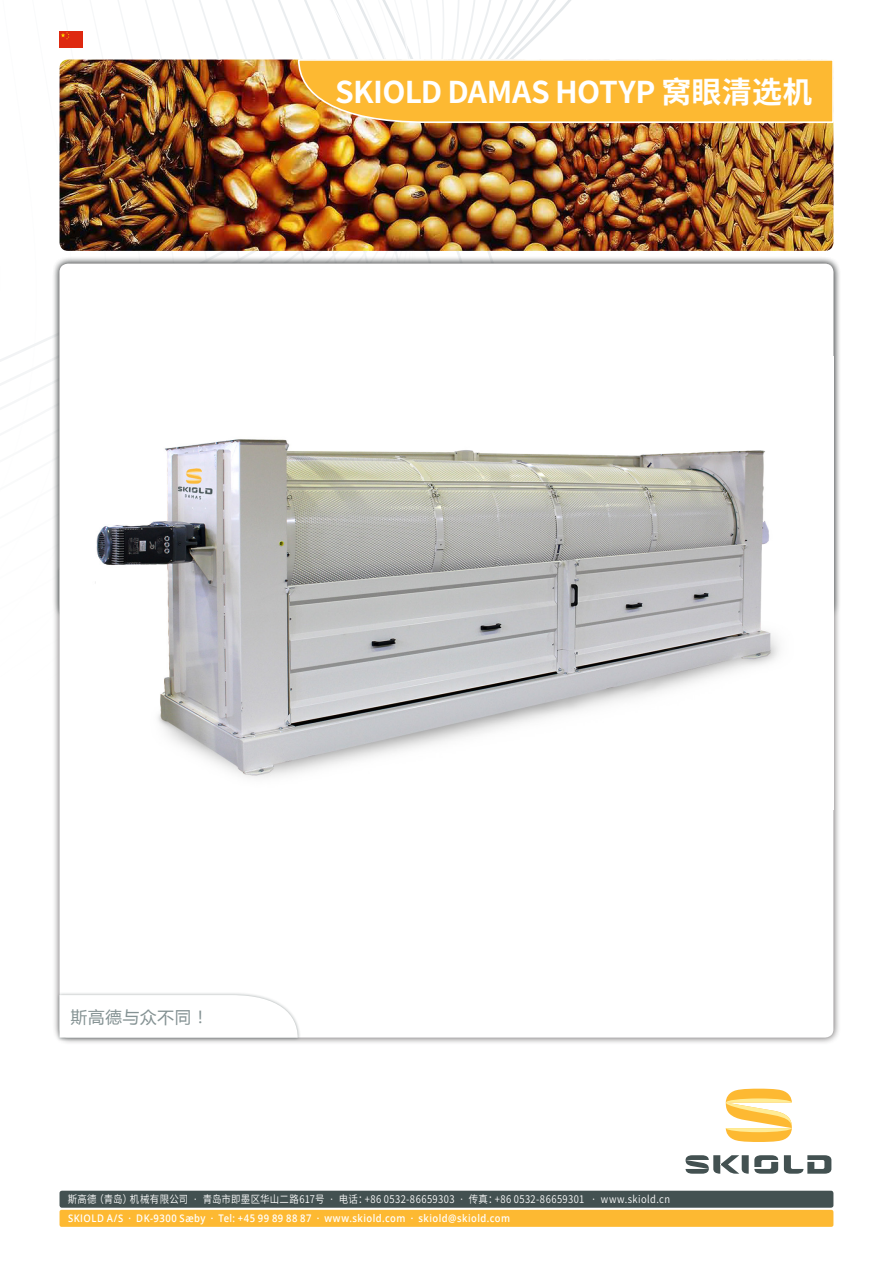
<style>
.page{position:relative;width:893px;height:1263px;background:#fff}
.page>*{position:absolute;margin:0;border:0;box-sizing:border-box;transform-origin:0 0}
.overskrift1_china{font:700 30px "Source Han Sans CN";letter-spacing:-.015em;color:#fff}
.forskel_china{font:16.5px "Microsoft Ya Hei";letter-spacing:.05em;color:#849293}
.t1{font:10.5px "Source Han Sans CN";letter-spacing:.04em;color:#fff;scale:.9 1}
.t2{font:600 10.5px "Open Sans";letter-spacing:.05em;color:#fff;scale:.9 1}
</style>
<div class="page">
<svg style="left:0;top:0;width:834px;height:398px"></svg>
<div style="left:60px;top:1210px;width:773px;height:17px;background:#fdb932;border-radius:2px"></div>
<svg style="left:686px;top:1155px;width:145px;height:19px"></svg>
<svg style="left:726px;top:1089px;width:66px;height:53px"></svg>
<div style="left:60px;top:1191px;width:773px;height:17px;background:#435151;border-radius:2px"></div>
<img style="left:60px;top:60px;width:773px;height:191px">
<svg style="left:297px;top:58px;width:537px;height:66px;background:#fabb40"></svg>
<div style="left:52px;top:256px;width:789px;height:789px;background:#231f20;opacity:.75"></div>
<div style="left:60px;top:264px;width:773px;height:773px;background:#fff;border-radius:9px"></div>
<div style="left:56px;top:992px;width:245px;height:49px;background:#435151;opacity:.5"></div>
<svg style="left:60px;top:995px;width:238px;height:42px"></svg>
<img style="left:95px;top:439px;width:684px;height:339px">
<img style="left:60px;top:32px;width:22px;height:15px">
<p class="overskrift1_china" style="left:335px;top:75px;width:479px">SKIOLD DAMAS HOTYP 窝眼清选机</p>
<p class="forskel_china" style="left:71px;top:1006px;width:139px">斯高德与众不同！</p>
<p class="t1" style="left:68px;top:1193px;width:671px">斯高德（青岛）机械有限公司 · 青岛市即墨区华山二路617号 · 电话：+86 0532-86659303 · 传真：+86 0532-86659301 · www.skiold.cn</p>
<p class="t2" style="left:68px;top:1211px;width:493px">SKIOLD A/S · DK-9300 Sæby · Tel: +45 99 89 88 87 · www.skiold.com · skiold@skiold.com</p>
</div>
